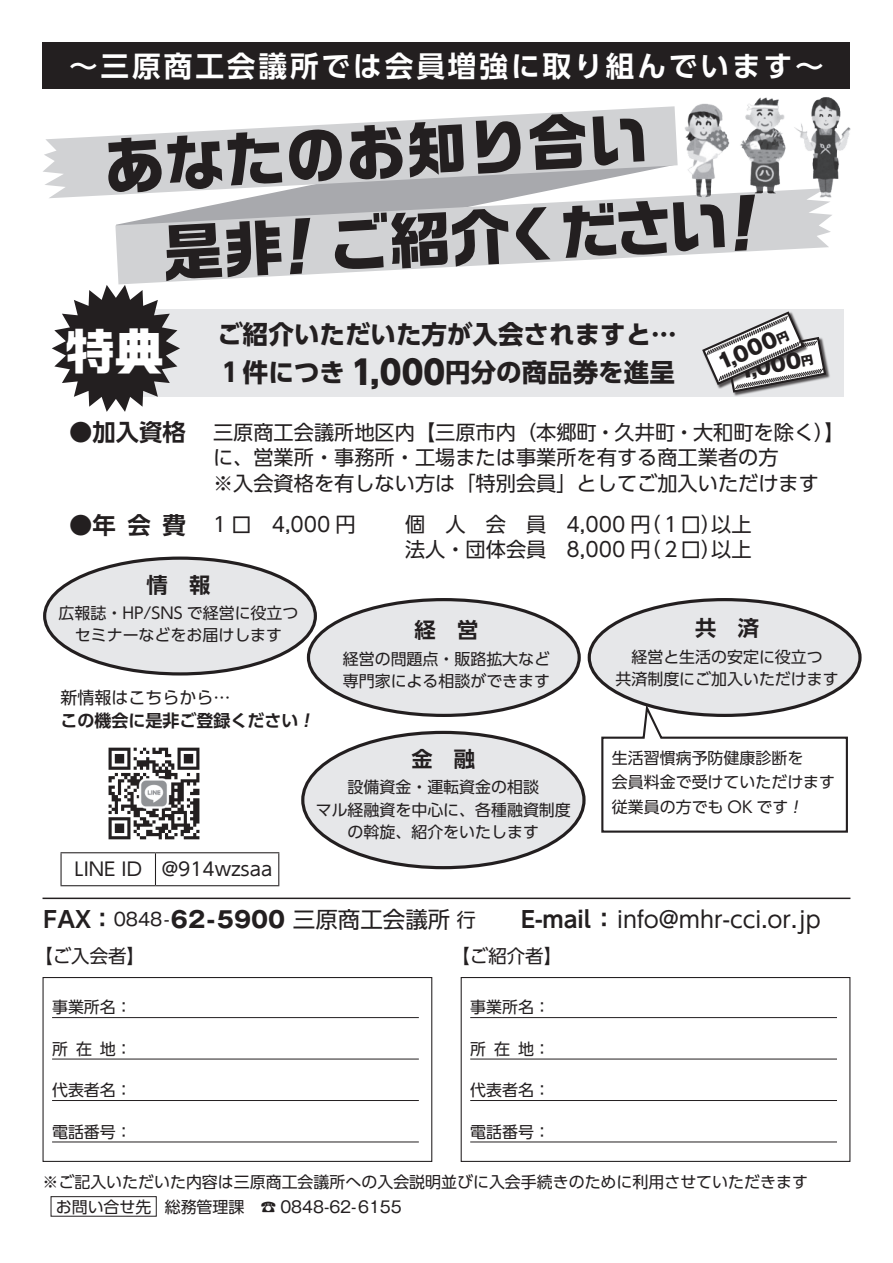
<style>
.page{position:relative;width:893px;height:1263px;background:#fff}
.page>*{position:absolute;margin:0;border:0;box-sizing:border-box;transform-origin:0 0}
.t1{font:700 60.6px "Ro G San Srf Std";color:#231f20}
.t2{font:700 49.35px "Ro G San Srf Std";color:#fff}
.t3{font:800 33px "UD Shin Go Pro";color:#231f20}
.t4{font:700 28.65px "UD Shin Go Pro De";letter-spacing:.1em;color:#fff}
.t5{font:700 25.5px "UD Shin Go Pro";color:#231f20}
.t6{font:700 23.4px "UD Shin Go Pro De";color:#231f20}
.t7{font:22.5px "UD Shin Go Pro";color:#231f20}
.t8{font:700 22.5px "Gothic MB101 Pro";color:#231f20}
.t9{font:700 21.3px "UD Shin Go Pro De";color:#231f20}
.t10{font:20.25px/26.5px "UD Shin Go Pro";color:#231f20}
.t11{font:800 19.8px "Gothic MB101 Pro";color:#231f20}
.t12{font:19.2px "UD Shin Go Pro";color:#231f20}
.t13{font:18.45px "UD Shin Go Pro";color:#231f20}
.t14{font:700 16.95px "UD Shin Go Pro De";color:#231f20}
.t15{font:16.95px "UD Shin Go Pro";color:#231f20}
.t16{font:15.9px/22.4px "UD Shin Go Pro";color:#231f20}
.t17{font:15.9px "Gothic MB101 Pro";color:#231f20}
.s1{font-style:italic}
.s2{font-size:11.85px}
.s3{font-family:"UD Shin Go Pro";font-weight:400}
.s4{font-family:"UD Shin Go Pro De"}
.s5{font-weight:400;font-size:17.85px}
.s6{font-family:"UD Shin Go Pro De";font-weight:700}
.s7{font-family:"UD Shin Go Pro"}
</style>
<div class="page">
<div style="left:43px;top:43px;width:807px;height:46px;background:#231f20"></div>
<img style="left:108px;top:747px;width:92px;height:93px">
<svg style="left:601px;top:700px;width:247px;height:133px"></svg>
<hr style="left:52px;top:1017px;width:367px;height:1px;background:#231f20">
<hr style="left:52px;top:1058px;width:367px;height:1px;background:#231f20">
<hr style="left:52px;top:1100px;width:367px;height:1px;background:#231f20">
<hr style="left:52px;top:1141px;width:367px;height:1px;background:#231f20">
<div style="left:43px;top:977px;width:389px;height:185px;border:1px solid #231f20"></div>
<hr style="left:470px;top:1017px;width:367px;height:1px;background:#231f20">
<hr style="left:470px;top:1058px;width:367px;height:1px;background:#231f20">
<hr style="left:470px;top:1100px;width:367px;height:1px;background:#231f20">
<hr style="left:470px;top:1141px;width:367px;height:1px;background:#231f20">
<div style="left:461px;top:977px;width:389px;height:185px;border:1px solid #231f20"></div>
<hr style="left:43px;top:897px;width:807px;height:2px;background:#231f20">
<div style="left:51px;top:1196px;width:106px;height:20px;border:1px solid #231f20"></div>
<svg style="left:145px;top:198px;width:687px;height:78px;fill:#d1d2d4"></svg>
<svg style="left:43px;top:107px;width:617px;height:91px;fill:#d1d2d4"></svg>
<img style="left:660px;top:97px;width:191px;height:103px">
<div style="left:124px;top:310px;width:720px;height:87px;background:#e6e7e9"></div>
<div style="left:726px;top:337px;width:104px;height:59px;background:#231f20;opacity:.75"></div>
<div style="left:45px;top:558px;width:270px;height:116px;background:#e6e7e9;border-radius:50%"></div>
<div style="left:43px;top:556px;width:274px;height:119px;border:3px solid #231f20;border-radius:50%"></div>
<div style="left:308px;top:600px;width:271px;height:115px;background:#e6e7e9;border-radius:50%"></div>
<div style="left:307px;top:598px;width:274px;height:119px;border:3px solid #231f20;border-radius:50%"></div>
<div style="left:589px;top:600px;width:271px;height:115px;background:#e6e7e9;border-radius:50%"></div>
<div style="left:588px;top:598px;width:274px;height:119px;border:3px solid #231f20;border-radius:50%"></div>
<div style="left:303px;top:732px;width:281px;height:136px;background:#e6e7e9;border-radius:50%"></div>
<hr style="left:61px;top:852px;width:94px;height:1px;background:#231f20">
<hr style="left:61px;top:853px;width:1px;height:32px;background:#231f20">
<hr style="left:155px;top:852px;width:124px;height:1px;background:#231f20">
<hr style="left:155px;top:853px;width:1px;height:32px;background:#231f20">
<hr style="left:278px;top:853px;width:1px;height:32px;background:#231f20">
<hr style="left:61px;top:885px;width:94px;height:1px;background:#231f20">
<hr style="left:155px;top:885px;width:124px;height:1px;background:#231f20">
<svg style="left:733px;top:194px;width:22px;height:57px"></svg>
<svg style="left:52px;top:219px;width:230px;height:193px"></svg>
<svg style="left:702px;top:311px;width:125px;height:83px"></svg>
<h3 class="t4" style="left:69px;top:43px;width:756px">～三原商工会議所では会員増強に取り組んでいます~</h3>
<h1 class="t1" style="left:102px;top:125px;width:547px;rotate:-3deg">あなたのお知り合い</h1>
<h1 class="t1" style="left:263px;top:206px;width:466px;rotate:-3deg"><span class="s1">！</span>ご紹介ください</h1>
<h2 class="t2" style="left:65px;top:317px;width:100px">特典</h2>
<h3 class="t5" style="left:217px;top:314px;width:461px">ご紹介いただいた方が入会されますと...</h3>
<h3 class="t5" style="left:217px;top:351px;width:129px">１件につき</h3>
<h3 class="t3" style="left:351px;top:345px;width:95px">1,000</h3>
<h3 class="t5" style="left:445px;top:351px;width:231px">円分の商品券を進呈</h3>
<p class="t11" style="left:712px;top:348px;width:64px;rotate:-24deg">1,000</p>
<p class="t11" style="left:736px;top:356px;width:77px;rotate:-11deg">1,000<span class="s2">円</span></p>
<h3 class="t6" style="left:69px;top:413px;width:118px"><span class="s3">●</span>加入資格</h3>
<p class="t10" style="left:213px;top:418px;width:633px">三原商工会議所地区内【三原市内（本郷町・久井町・大和町を除く【(</p>
<h3 class="t6" style="left:69px;top:506px;width:118px"><span class="s3">●</span>年会費</h3>
<p class="t10" style="left:213px;top:443px;width:607px">に、営業所・事務所・工場または事業所を有する商工業者の方<br>※入会資格を有しない方は「特別会員」としてご加入いただけます</p>
<p class="t10" style="left:711px;top:511px;width:42px">以上</p>
<p class="t10" style="left:405px;top:511px;width:318px">個　人　会　員　4,000 （円１口）</p>
<p class="t10" style="left:213px;top:511px;width:144px">1 口　4,000 円</p>
<p class="t10" style="left:405px;top:536px;width:318px">法人・団体会員　8,000 （円２口）</p>
<p class="t10" style="left:711px;top:536px;width:42px">以上</p>
<h3 class="t9" style="left:147px;top:567px;width:65px">情　報</h3>
<p class="t16" style="left:59px;top:601px;width:241px">広報誌・HP/SNS で経営に役立つ</p>
<p class="t16" style="left:75px;top:623px;width:209px">セミナーなどをお届けします</p>
<p class="t15" style="left:61px;top:684px;width:172px">新情報はこちらから...</p>
<p class="t14" style="left:61px;top:707px;width:260px">この機会に是非ご登録ください<span class="s1">!</span></p>
<h3 class="t9" style="left:415px;top:613px;width:65px">経　営</h3>
<p class="t16" style="left:343px;top:647px;width:209px">経営の問題点・販路拡大など専門家による相談ができます</p>
<p class="t13" style="left:75px;top:854px;width:69px">LINE ID</p>
<p class="t13" style="left:162px;top:854px;width:112px">@914wzsaa</p>
<h3 class="t9" style="left:411px;top:742px;width:65px">金　融</h3>
<p class="t16" style="left:316px;top:776px;width:257px;text-align:center">設備資金・運転資金の相談<br>マル経融資を中心に、各種融資制度の斡旋、紹介をいたします</p>
<h3 class="t9" style="left:695px;top:611px;width:65px">共　済</h3>
<p class="t16" style="left:615px;top:645px;width:225px;text-align:center">経営と生活の安定に役立つ<br>共済制度にご加入いただけます</p>
<p class="t16" style="left:612px;top:745px;width:225px;line-height:24.5px">生活習慣病予防健康診断を<br>会員料金で受けていただけます従業員の方でも OK です<span class="s1">!</span></p>
<h3 class="t8" style="left:44px;top:901px;width:408px"><span class="s4">FAX：</span><span class="s5">0848-</span>62-5900 <span class="s3">三原商工会議所</span></h3>
<p class="t12" style="left:457px;top:904px;width:21px">行</p>
<h3 class="t7" style="left:521px;top:901px;width:301px"><span class="s6">E-mail：</span>info@mhr-cci.or.jp</h3>
<p class="t13" style="left:34px;top:941px;width:112px">【ご入会者】</p>
<p class="t16" style="left:52px;top:996px;width:81px">事業所名：</p>
<p class="t16" style="left:100px;top:1037px;width:33px">地：</p>
<p class="t16" style="left:52px;top:1037px;width:41px">所在</p>
<p class="t16" style="left:52px;top:1078px;width:81px">代表者名：</p>
<p class="t16" style="left:52px;top:1120px;width:81px">電話番号：</p>
<p class="t13" style="left:451px;top:941px;width:112px">【ご紹介者【</p>
<p class="t16" style="left:470px;top:996px;width:81px">事業所名：</p>
<p class="t16" style="left:518px;top:1037px;width:33px">地：</p>
<p class="t16" style="left:470px;top:1037px;width:41px">所在</p>
<p class="t16" style="left:470px;top:1078px;width:81px">代表者名：</p>
<p class="t16" style="left:470px;top:1120px;width:81px">電話番号：</p>
<p class="t16" style="left:43px;top:1170px;width:767px">※ご記入いただいた内容は三原商工会議所への入会説明並びに入会手続きのために利用させていただきます</p>
<p class="t17" style="left:260px;top:1194px;width:143px"><span class="s7">☎</span> 0848-62-6155</p>
<p class="t16" style="left:56px;top:1195px;width:97px">お問い合せ先</p>
<p class="t16" style="left:165px;top:1195px;width:81px">総務管理課</p>
<p class="t16" style="left:43px;top:1195px;width:113px">　　　　　　　</p>
</div>
